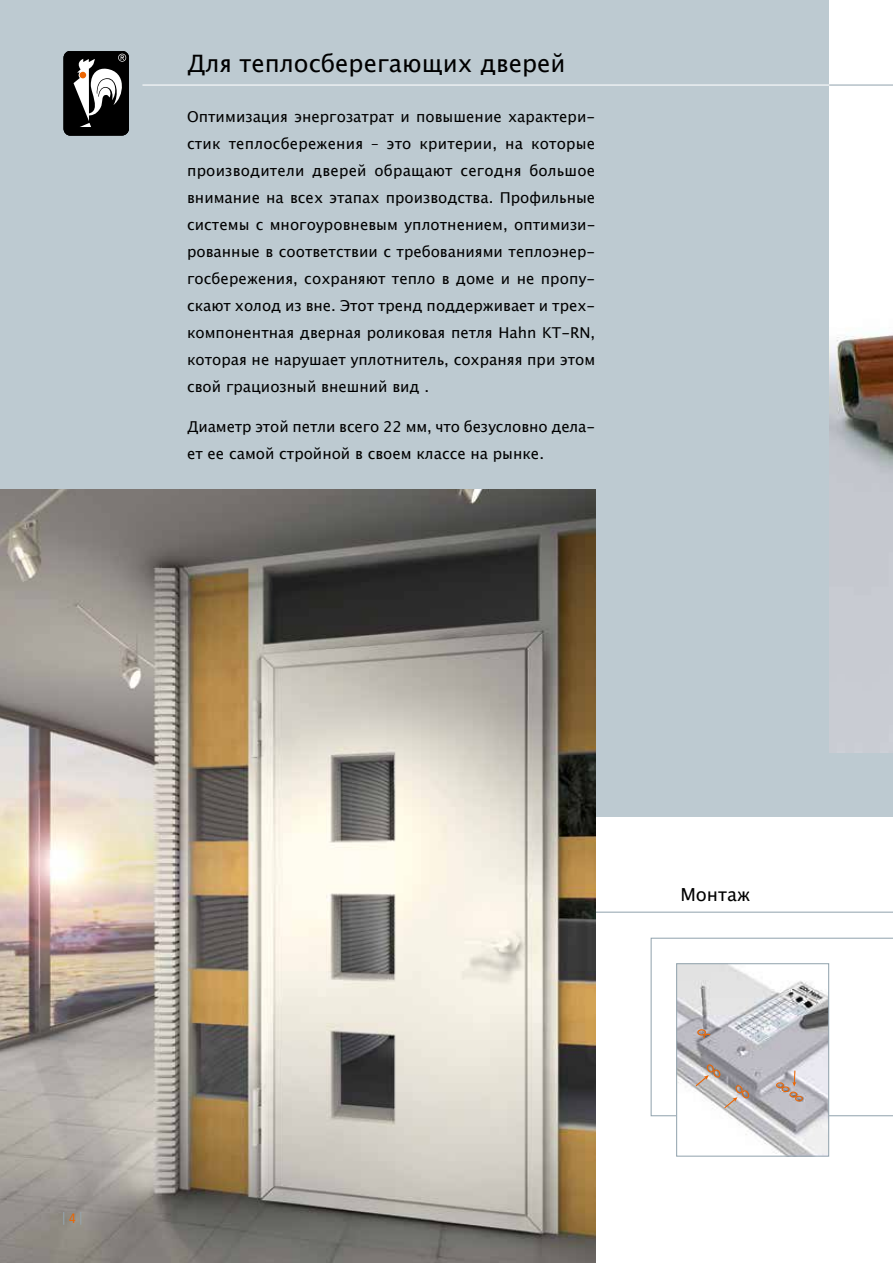
<style>
.page{position:relative;width:893px;height:1263px;background:#fff}
.page>*{position:absolute;margin:0;border:0;box-sizing:border-box;transform-origin:0 0}
.t1{font:24px "Lucida Grande";color:#000}
.t2{font:18px "Lucida Grande";color:#000}
.t3{font:15px/27px "Lucida Grande";color:#000;text-align:justify}
.t4{font:condensed 13.5px "Frutiger";color:#ec6502}
</style>
<div class="page">
<div style="left:0;top:0;width:893px;height:816px;background:#bdcad1"></div>
<hr style="left:400px;top:912px;width:493px;height:1px;background:#95a6b0">
<img style="left:0;top:489px;width:595px;height:774px">
<img style="left:829px;top:0;width:64px;height:753px">
<div style="left:64px;top:51px;width:65px;height:84px;background:#000;border-radius:7px"></div>
<div style="left:64px;top:51px;width:65px;height:84px;border:1px solid #000;border-radius:7px"></div>
<svg style="left:74px;top:54px;width:54px;height:73px"></svg>
<img style="left:729px;top:1116px;width:98px;height:39px">
<svg style="left:651px;top:938px;width:242px;height:178px"></svg>
<div style="left:676px;top:963px;width:153px;height:194px;border:1px solid #95a6b0"></div>
<svg style="left:63px;top:1212px;width:1px;height:13px"></svg>
<svg style="left:80px;top:1212px;width:1px;height:13px"></svg>
<hr style="left:142px;top:85px;width:687px;height:1px;background:#fff">
<hr style="left:829px;top:85px;width:64px;height:1px;background:#95a6b0">
<h1 class="t1" style="left:187px;top:50px;width:380px">Для теплосберегающих дверей</h1>
<p class="t3" style="left:187px;top:104px;width:410px">Оптимизация энергозатрат и повышение характери&shy;стик теплосбережения – это критерии, на которые производители дверей обращают сегодня большое внимание на всех этапах производства. Профильные системы с многоуровневым уплотнением, оптимизи&shy;рованные в соответствии с требованиями теплоэнер&shy;госбережения, сохраняют тепло в доме и не пропу&shy;скают холод из вне. Этот тренд поддерживает и трех&shy;компонентная дверная роликовая петля Hahn KT-RN, которая не нарушает уплотнитель, сохраняя при этом свой грациозный внешний вид .</p>
<p class="t3" style="left:187px;top:413px;width:410px">Диаметр этой петли всего 22 мм, что безусловно дела&shy;ет ее самой стройной в своем классе на рынке.</p>
<p class="t4" style="left:69px;top:1210px;width:8px">4</p>
<p class="t2" style="left:680px;top:884px;width:71px">Монтаж</p>
</div>
